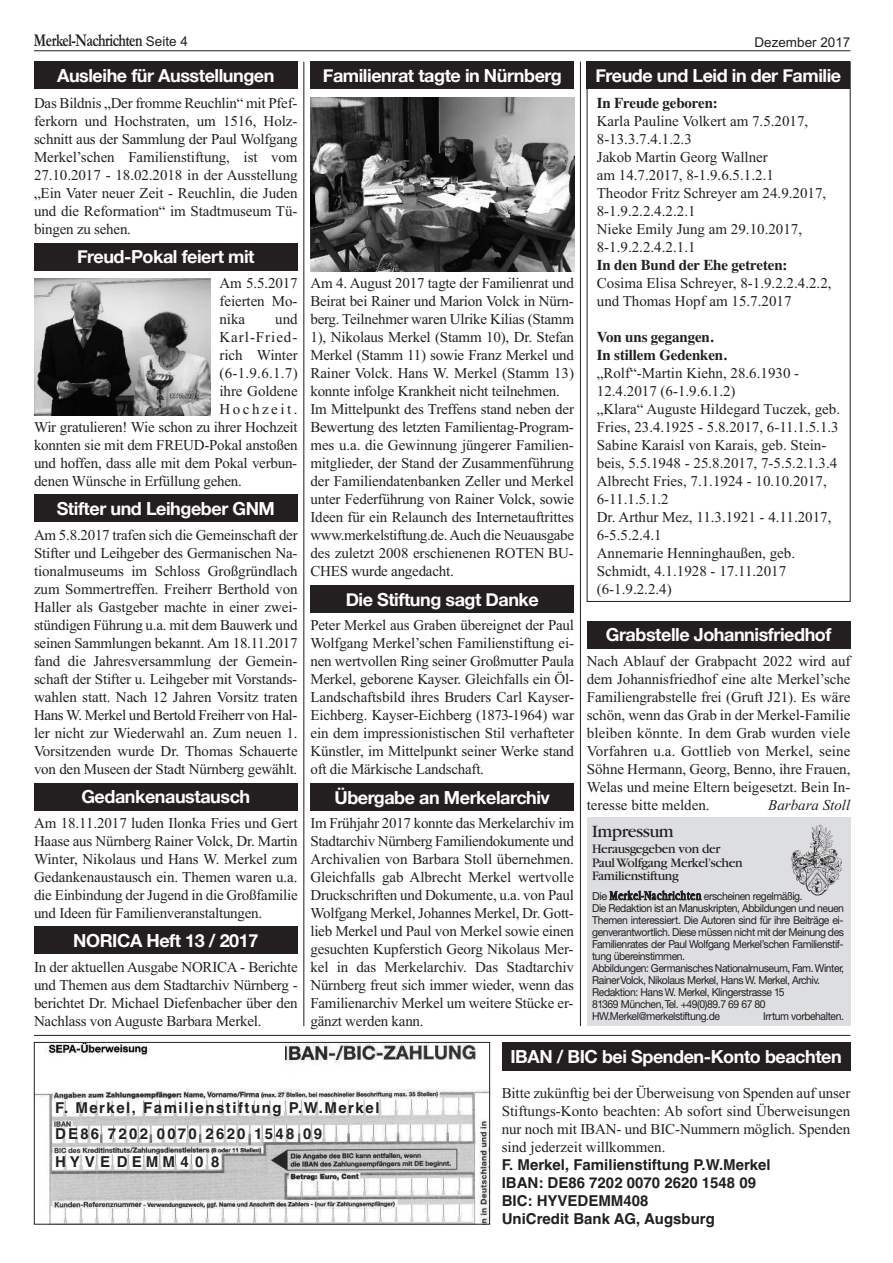
<style>
.page{position:relative;width:893px;height:1263px;background:#fff}
.page>*{position:absolute;margin:0;border:0;box-sizing:border-box;transform-origin:0 0}
.t1{font:700 18.15px "Garamond";letter-spacing:-.035em;color:#231f20;scale:.74 1}
.t2{font:700 18px "Helvetica Neue";letter-spacing:-.025em;color:#fff}
.t3{font:18px "Garamond";letter-spacing:-.025em;color:#231f20}
.t4{font:15px/18px "Times New Roman";letter-spacing:-.01em;color:#231f20;text-align:justify}
.t5{font:700 15px/18px "Helvetica";color:#231f20}
.t6{font:700 15px/18px "Times";letter-spacing:-.01em;color:#231f20}
.t7{font:700 15px/25.5px "Helvetica";letter-spacing:.1em;color:#231f20}
.t8{font:italic 15px "Times New Roman";color:#231f20}
.t9{font:700 15px "Helvetica";letter-spacing:.34em;color:#231f20}
.t10{font:15px "Times New Roman";letter-spacing:.065em;color:#231f20}
.t11{font:15px "Times New Roman";letter-spacing:.17em;color:#231f20}
.t12{font:13.5px/13.5px "Garamond";letter-spacing:-.025em;color:#231f20}
.t13{font:13.5px "Arial";color:#231f20}
.t14{font:10.95px/12px "Helvetica Neue CE";letter-spacing:-.04em;color:#231f20}
.t15{font:10.95px "Helvetica Neue CE";letter-spacing:-.04em;color:#231f20;scale:.95 1}
.s1{font-family:"Arial";font-weight:400;font-size:13.5px}
.s2{font-family:"Garamond";font-size:13.35px}
</style>
<div class="page">
<img style="left:36px;top:1044px;width:452px;height:178px">
<div style="left:34px;top:1042px;width:456px;height:182px;border:1px solid #231f20"></div>
<div style="left:502px;top:1042px;width:348px;height:28px;background:#231f20"></div>
<div style="left:177px;top:1043px;width:108px;height:44px;background:#fff"></div>
<div style="left:46px;top:1061px;width:139px;height:30px;background:#fff"></div>
<hr style="left:34px;top:1035px;width:816px;height:1px;background:#231f20">
<div style="left:587px;top:817px;width:263px;height:209px;background:#dddee0"></div>
<img style="left:790px;top:825px;width:52px;height:71px">
<hr style="left:580px;top:62px;width:1px;height:964px;background:#231f20">
<hr style="left:304px;top:62px;width:1px;height:964px;background:#231f20">
<div style="left:587px;top:62px;width:263px;height:27px;background:#231f20"></div>
<div style="left:34px;top:62px;width:264px;height:27px;background:#231f20"></div>
<div style="left:310px;top:586px;width:264px;height:27px;background:#231f20"></div>
<div style="left:587px;top:621px;width:263px;height:27px;background:#231f20"></div>
<div style="left:310px;top:62px;width:264px;height:27px;background:#231f20"></div>
<div style="left:34px;top:243px;width:264px;height:27px;background:#231f20"></div>
<div style="left:34px;top:926px;width:264px;height:27px;background:#231f20"></div>
<div style="left:310px;top:783px;width:264px;height:28px;background:#231f20"></div>
<img style="left:34px;top:278px;width:176px;height:137px">
<hr style="left:34px;top:50px;width:816px;height:1px;background:#231f20">
<img style="left:310px;top:98px;width:264px;height:173px">
<div style="left:34px;top:494px;width:264px;height:28px;background:#231f20"></div>
<div style="left:34px;top:783px;width:264px;height:27px;background:#231f20"></div>
<p class="t1" style="left:34px;top:29px;width:210px">Merkel-Nachrichten <span class="s1">Seite 4</span></p>
<p class="t13" style="left:754px;top:34px;width:98px">Dezember 2017</p>
<p class="t2" style="left:57px;top:65px;width:219px">Ausleihe für Ausstellungen</p>
<p class="t4" style="left:34px;top:94px;width:265px">Das Bildnis „Der fromme Reuchlin“ mit Pfef&shy;ferkorn und Hochstraten, um 1516, Holz&shy;schnitt aus der Sammlung der Paul Wolfgang Merkel’schen Familienstiftung, ist vom 27.10.2017 - 18.02.2018 in der Ausstellung „Ein Vater neuer Zeit - Reuchlin, die Juden und die Reformation“ im Stadtmuseum Tü&shy;bingen zu sehen.</p>
<p class="t2" style="left:77px;top:246px;width:179px">Freud-Pokal feiert mit</p>
<p class="t4" style="left:219px;top:274px;width:80px">Am 5.5.2017 feierten Mo&shy;nika</p>
<p class="t4" style="left:275px;top:310px;width:24px">und</p>
<p class="t10" style="left:219px;top:328px;width:79px">Karl-Fried-</p>
<p class="t4" style="left:219px;top:346px;width:80px">rich Winter</p>
<p class="t4" style="left:219px;top:364px;width:80px">(6-1.9.6.1.7)</p>
<p class="t4" style="left:219px;top:382px;width:80px">ihre Goldene</p>
<p class="t11" style="left:219px;top:400px;width:80px">Hochzeit.</p>
<p class="t4" style="left:34px;top:418px;width:265px">Wir gratulieren! Wie schon zu ihrer Hochzeit</p>
<p class="t4" style="left:34px;top:436px;width:265px">konnten sie mit dem FREUD-Pokal anstoßen</p>
<p class="t4" style="left:34px;top:454px;width:265px">und hoffen, dass alle mit dem Pokal verbun-</p>
<p class="t4" style="left:34px;top:472px;width:209px">denen Wünsche in Erfüllung gehen.</p>
<p class="t2" style="left:57px;top:497px;width:220px">Stifter und Leihgeber GNM</p>
<p class="t4" style="left:34px;top:526px;width:265px">Am 5.8.2017 trafen sich die Gemeinschaft der Stifter und Leihgeber des Germanischen Na&shy;tionalmuseums im Schloss Großgründlach zum Sommertreffen. Freiherr Berthold von Haller als Gastgeber machte in einer zwei&shy;stündigen Führung u.a. mit dem Bauwerk und seinen Sammlungen bekannt. Am 18.11.2017 fand die Jahresversammlung der Gemein&shy;schaft der Stifter u. Leihgeber mit Vorstands&shy;wahlen statt. Nach 12 Jahren Vorsitz traten Hans W. Merkel und Bertold Freiherr von Hal&shy;ler nicht zur Wiederwahl an. Zum neuen 1.<br>Vorsitzenden wurde Dr. Thomas Schauerte von den Museen der Stadt Nürnberg gewählt.</p>
<p class="t2" style="left:81px;top:786px;width:170px">Gedankenaustausch</p>
<p class="t4" style="left:34px;top:814px;width:265px">Am 18.11.2017 luden Ilonka Fries und Gert Haase aus Nürnberg Rainer Volck, Dr. Martin Winter, Nikolaus und Hans W. Merkel zum Gedankenaustausch ein. Themen waren u.a. die Einbindung der Jugend in die Großfamilie und Ideen für Familienveranstaltungen.</p>
<p class="t2" style="left:73px;top:929px;width:187px">NORICA Heft 13 / 2017</p>
<p class="t4" style="left:34px;top:958px;width:265px">In der aktuellen Ausgabe NORICA - Berichte und Themen aus dem Stadtarchiv Nürnberg - berichtet Dr. Michael Diefenbacher über den Nachlass von Auguste Barbara Merkel.</p>
<p class="t2" style="left:323px;top:65px;width:240px">Familienrat tagte in Nürnberg</p>
<p class="t4" style="left:310px;top:274px;width:265px;text-align:left">Am 4. August 2017 tagte der Familienrat und Beirat bei Rainer und Marion Volck in Nürn&shy;berg. Teilnehmer waren Ulrike Kilias (Stamm 1), Nikolaus Merkel (Stamm 10), Dr. Stefan Merkel (Stamm 11) sowie Franz Merkel und Rainer Volck. Hans W. Merkel (Stamm 13) konnte infolge Krankheit nicht teilnehmen.<br>Im Mittelpunkt des Treffens stand neben der Bewertung des letzten Familientag-Program&shy;mes u.a. die Gewinnung jüngerer Familien&shy;mitglieder, der Stand der Zusammenführung der Familiendatenbanken Zeller und Merkel unter Federführung von Rainer Volck, sowie Ideen für ein Relaunch des Internetauftrittes www.merkelstiftung.de.Auch die Neuausgabe des zuletzt 2008 erschienenen ROTEN BU-CHES wurde angedacht.</p>
<p class="t2" style="left:346px;top:588px;width:195px">Die Stiftung sagt Danke</p>
<p class="t4" style="left:310px;top:616px;width:265px">Peter Merkel aus Graben übereignet der Paul Wolfgang Merkel’schen Familienstiftung ei&shy;nen wertvollen Ring seiner Großmutter Paula Merkel, geborene Kayser. Gleichfalls ein Öl-Landschaftsbild ihres Bruders Carl Kayser-Eichberg. Kayser-Eichberg (1873-1964) war ein dem impressionistischen Stil verhafteter Künstler, im Mittelpunkt seiner Werke stand oft die Märkische Landschaft.</p>
<p class="t2" style="left:334px;top:786px;width:217px">Übergabe an Merkelarchiv</p>
<p class="t4" style="left:310px;top:814px;width:265px">Im Frühjahr 2017 konnte das Merkelarchiv im Stadtarchiv Nürnberg Familiendokumente und Archivalien von Barbara Stoll übernehmen.<br>Gleichfalls gab Albrecht Merkel wertvolle Druckschriften und Dokumente, u.a. von Paul Wolfgang Merkel, Johannes Merkel, Dr. Gott&shy;lieb Merkel und Paul von Merkel sowie einen gesuchten Kupferstich Georg Nikolaus Mer&shy;kel in das Merkelarchiv. Das Stadtarchiv Nürnberg freut sich immer wieder, wenn das Familienarchiv Merkel um weitere Stücke er&shy;gänzt werden kann.</p>
<p class="t2" style="left:595px;top:65px;width:247px">Freude und Leid in der Familie</p>
<p class="t6" style="left:597px;top:94px;width:123px">In Freude geboren:</p>
<p class="t4" style="left:597px;top:112px;width:231px;text-align:left">Karla Pauline Volkert am 7.5.2017,<br>8-13.3.7.4.1.2.3<br>Jakob Martin Georg Wallner<br>am 14.7.2017, 8-1.9.6.5.1.2.1<br>Theodor Fritz Schreyer am 24.9.2017,<br>8-1.9.2.2.4.2.2.1<br>Nieke Emily Jung am 29.10.2017,<br>8-1.9.2.2.4.2.1.1</p>
<p class="t6" style="left:597px;top:256px;width:192px">In den Bund der Ehe getreten:</p>
<p class="t4" style="left:597px;top:274px;width:236px">Cosima Elisa Schreyer, 8-1.9.2.2.4.2.2, und Thomas Hopf am 15.7.2017</p>
<p class="t6" style="left:597px;top:328px;width:132px">Von uns gegangen.<br>In stillem Gedenken.</p>
<p class="t4" style="left:597px;top:364px;width:245px;text-align:left">„Rolf“-Martin Kiehn, 28.6.1930 -<br>12.4.2017 (6-1.9.6.1.2)<br>„Klara“ Auguste Hildegard Tuczek, geb.<br>Fries, 23.4.1925 - 5.8.2017, 6-11.1.5.1.3<br>Sabine Karaisl von Karais, geb. Stein&shy;beis, 5.5.1948 - 25.8.2017, 7-5.5.2.1.3.4<br>Albrecht Fries, 7.1.1924 - 10.10.2017,<br>6-11.1.5.1.2<br>Dr. Arthur Mez, 11.3.1921 - 4.11.2017,<br>6-5.5.2.4.1<br>Annemarie Henninghaußen, geb.<br>Schmidt, 4.1.1928 - 17.11.2017 (6-1.9.2.2.4)</p>
<p class="t2" style="left:606px;top:624px;width:227px">Grabstelle Johannisfriedhof</p>
<p class="t4" style="left:587px;top:652px;width:265px">Nach Ablauf der Grabpacht 2022 wird auf dem Johannisfriedhof eine alte Merkel’sche Familiengrabstelle frei (Gruft J21). Es wäre schön, wenn das Grab in der Merkel-Familie bleiben könnte. In dem Grab wurden viele Vorfahren u.a. Gottlieb von Merkel, seine Söhne Hermann, Georg, Benno, ihre Frauen, Welas und meine Eltern beigesetzt. Bein In&shy;teresse bitte melden.</p>
<p class="t8" style="left:768px;top:796px;width:84px">Barbara Stoll</p>
<p class="t3" style="left:592px;top:825px;width:83px">Impressum</p>
<p class="t12" style="left:592px;top:844px;width:152px">Herausgegeben von der<br>PaulWolfgang Merkel’schen<br>Familienstiftung</p>
<p class="t14" style="left:592px;top:891px;width:253px">Die <span class="s2">Merkel-Nachrichten</span> erscheinen regelmäßig.<br>Die Redaktion ist an Manuskripten, Abbildungen und neuen Themen interessiert. Die Autoren sind für ihre Beiträge ei&shy;genverantwortlich. Diese müssen nicht mit der Meinung des Familienrates der Paul Wolfgang Merkel’schen Familienstif&shy;tung übereinstimmen.<br>Abbildungen: Germanisches Nationalmuseum, Fam. Winter, RainerVolck, Nikolaus Merkel, Hans W. Merkel, Archiv.<br>Redaktion: Hans W. Merkel, Klingerstrasse 15<br>81369 München,Tel. +49(0)89.7 69 67 80<br>HW.Merkel@merkelstiftung.de</p>
<p class="t15" style="left:763px;top:1012px;width:87px">Irrtum vorbehalten.</p>
<p class="t7" style="left:55px;top:1095px;width:326px">F. Merkel, Familienstiftung P.W.Merkel<br>DE86 7202 0070 2620 1548 09</p>
<p class="t9" style="left:55px;top:1152px;width:166px">HYVEDEMM40 8</p>
<p class="t2" style="left:510px;top:1045px;width:333px">IBAN / BIC bei Spenden-Konto beachten</p>
<p class="t4" style="left:502px;top:1084px;width:350px">Bitte zukünftig bei der Überweisung von Spenden auf unser Stiftungs-Konto beachten: Ab sofort sind Überweisungen nur noch mit IBAN- und BIC-Nummern möglich. Spenden sind jederzeit willkommen.</p>
<p class="t5" style="left:502px;top:1156px;width:270px">F. Merkel, Familienstiftung P.W.Merkel<br>IBAN: DE86 7202 0070 2620 1548 09<br>BIC: HYVEDEMM408<br>UniCredit Bank AG, Augsburg</p>
</div>
